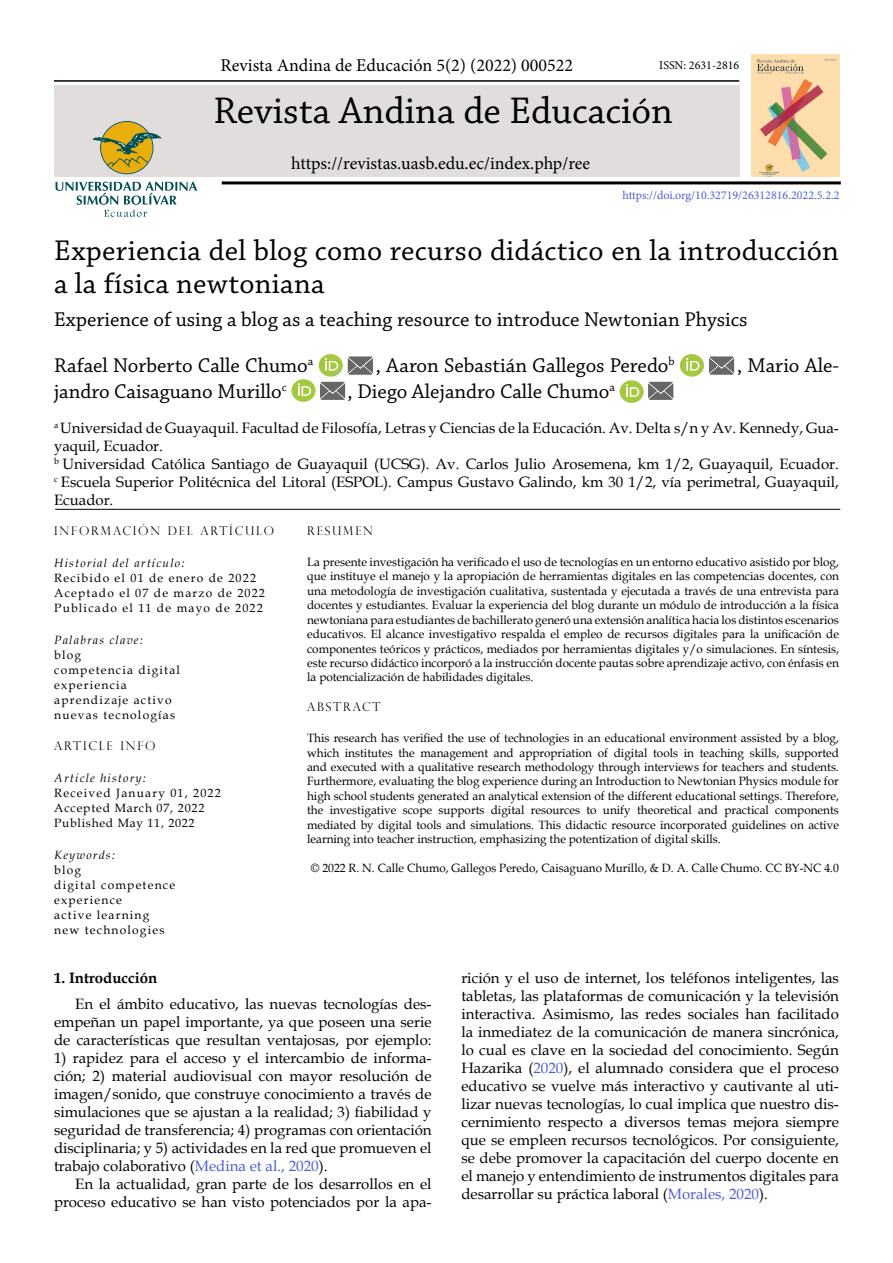
<style>
.page{position:relative;width:893px;height:1263px;background:#fff}
.page>*{position:absolute;margin:0;border:0;box-sizing:border-box;transform-origin:0 0}
.t1{font:39px "Chaparral Pro";color:#000}
.Artículo_español{font:30px/33px "Chaparral Pro";letter-spacing:.01em;color:#000}
.Autor{font:21px "Chaparral Pro";color:#000}
.Artículo_inglés{font:21px "Chaparral Pro";color:#000}
.t2{font:18px "Minion Pro";color:#000}
.Párrafo{font:15px/18px "Book Antiqua";color:#000;text-align:justify}
.Universidad{font:15px/18px "Book Antiqua";color:#000}
._1{font:700 15px "Book Antiqua";color:#000}
.Texto_resumen{font:12px/14.4px "Book Antiqua";color:#000;text-align:justify}
.Texto_palabras_clave{font:12px/15px "Book Antiqua";letter-spacing:.1em;color:#000}
.Texto_palabras_clave-2{font:12px/15px "Book Antiqua";letter-spacing:.07em;color:#000}
.Título_palabras_clav{font:italic 12px "Book Antiqua";letter-spacing:.1em;color:#000}
.Título_resumen{font:300 12px "Perpetua Titling";letter-spacing:.15em;color:#000}
.t3{font:12px "Minion Pro";color:#4f5cd6}
.t4{font:12px "Minion Pro";color:#000}
.s1{color:#4f5cd6}
</style>
<div class="page">
<div style="left:54px;top:85px;width:685px;height:92px;background:#e0dddc"></div>
<hr style="left:222px;top:181px;width:619px;height:3px;background:#000">
<hr style="left:54px;top:80px;width:685px;height:2px;background:#000">
<img style="left:751px;top:54px;width:88px;height:123px">
<svg style="left:56px;top:182px;width:141px;height:35px"></svg>
<svg style="left:93px;top:121px;width:69px;height:53px"></svg>
<hr style="left:55px;top:509px;width:785px;height:1px;background:#000">
<svg style="left:680px;top:354px;width:54px;height:23px"></svg>
<svg style="left:291px;top:354px;width:82px;height:48px"></svg>
<svg style="left:620px;top:380px;width:53px;height:23px"></svg>
<p class="t2" style="left:220px;top:53px;width:354px">Revista Andina de Educación 5(2) (2022) 000522</p>
<p class="t4" style="left:659px;top:57px;width:82px">ISSN: 2631-2816</p>
<h1 class="t1" style="left:213px;top:89px;width:461px">Revista Andina de Educación</h1>
<h3 class="t2" style="left:291px;top:151px;width:300px">https://revistas.uasb.edu.ec/index.php/ree</h3>
<p class="t3" style="left:622px;top:187px;width:219px">https://doi.org/10.32719/26312816.2022.5.2.2</p>
<p class="Artículo_español" style="left:54px;top:235px;width:786px">Experiencia del blog como recurso didáctico en la introducción a la física newtoniana</p>
<p class="Artículo_inglés" style="left:54px;top:308px;width:695px">Experience of using a blog as a teaching resource to introduce Newtonian Physics</p>
<p class="Autor" style="left:54px;top:354px;width:261px">Rafael Norberto Calle Chumo<sup>a</sup></p>
<p class="Autor" style="left:376px;top:354px;width:300px">, Aaron Sebastián Gallegos Peredo<sup>b</sup></p>
<p class="Autor" style="left:737px;top:354px;width:103px">, Mario Ale-</p>
<p class="Autor" style="left:54px;top:379px;width:234px">jandro Caisaguano Murillo<sup>c</sup></p>
<p class="Autor" style="left:348px;top:379px;width:269px">, Diego Alejandro Calle Chumo<sup>a</sup></p>
<p class="Universidad" style="left:54px;top:418px;width:786px"><sup>a</sup> Universidad de Guayaquil. Facultad de Filosofía, Letras y Ciencias de la Educación. Av. Delta s/n y Av. Kennedy, Gua&shy;yaquil, Ecuador.</p>
<p class="Universidad" style="left:54px;top:454px;width:786px;text-align:justify"><sup>b</sup> Universidad Católica Santiago de Guayaquil (UCSG). Av. Carlos Julio Arosemena, km 1/2, Guayaquil, Ecuador. <sup>c</sup> Escuela Superior Politécnica del Litoral (ESPOL). Campus Gustavo Galindo, km 30 1/2, vía perimetral, Guayaquil, Ecuador.</p>
<p class="Título_resumen" style="left:54px;top:523px;width:221px">INFORMACIÓN DEL ARTÍCULO</p>
<p class="Título_palabras_clav" style="left:54px;top:554px;width:132px">Historial del artículo:</p>
<p class="Texto_palabras_clave" style="left:54px;top:570px;width:212px">Recibido el 01 de enero de 2022<br>Aceptado el 07 de marzo de 2022<br>Publicado el 11 de mayo de 2022</p>
<p class="Título_palabras_clav" style="left:54px;top:631px;width:90px">Palabras clave:</p>
<p class="Texto_palabras_clave" style="left:54px;top:647px;width:127px">blog<br>competencia digital experiencia aprendizaje activo nuevas tecnologías</p>
<p class="Título_resumen" style="left:54px;top:739px;width:103px">ARTICLE INFO</p>
<p class="Título_palabras_clav" style="left:54px;top:770px;width:93px">Article history:</p>
<p class="Texto_palabras_clave-2" style="left:54px;top:785px;width:168px">Received January 01, 2022<br>Accepted March 07, 2022<br>Published May 11, 2022</p>
<p class="Título_palabras_clav" style="left:54px;top:847px;width:62px">Keywords:</p>
<p class="Texto_palabras_clave" style="left:54px;top:862px;width:122px">blog<br>digital competence experience<br>active learning new technologies</p>
<p class="Título_resumen" style="left:307px;top:523px;width:67px">RESUMEN</p>
<p class="Texto_resumen" style="left:307px;top:554px;width:533px">La presente investigación ha verificado el uso de tecnologías en un entorno educativo asistido por blog, que instituye el manejo y la apropiación de herramientas digitales en las competencias docentes, con una metodología de investigación cualitativa, sustentada y ejecutada a través de una entrevista para docentes y estudiantes. Evaluar la experiencia del blog durante un módulo de introducción a la física newtoniana para estudiantes de bachillerato generó una extensión analítica hacia los distintos escenarios educativos. El alcance investigativo respalda el empleo de recursos digitales para la unificación de componentes teóricos y prácticos, mediados por herramientas digitales y/o simulaciones. En síntesis, este recurso didáctico incorporó a la instrucción docente pautas sobre aprendizaje activo, con énfasis en la potencialización de habilidades digitales.</p>
<p class="Título_resumen" style="left:307px;top:699px;width:75px">ABSTRACT</p>
<p class="Texto_resumen" style="left:307px;top:730px;width:533px">This research has verified the use of technologies in an educational environment assisted by a blog, which institutes the management and appropriation of digital tools in teaching skills, supported and executed with a qualitative research methodology through interviews for teachers and students.<br>Furthermore, evaluating the blog experience during an Introduction to Newtonian Physics module for high school students generated an analytical extension of the different educational settings. Therefore, the investigative scope supports digital resources to unify theoretical and practical components mediated by digital tools and simulations. This didactic resource incorporated guidelines on active learning into teacher instruction, emphasizing the potentization of digital skills.</p>
<p class="Texto_resumen" style="left:311px;top:861px;width:530px">© 2022 R. N. Calle Chumo, Gallegos Peredo, Caisaguano Murillo, &amp; D. A. Calle Chumo. CC BY-NC 4.0</p>
<p class="_1" style="left:54px;top:967px;width:105px">1. Introducción</p>
<p class="Párrafo" style="left:54px;top:995px;width:379px;text-indent:21px">En el ámbito educativo, las nuevas tecnologías des&shy;empeñan un papel importante, ya que poseen una serie de características que resultan ventajosas, por ejemplo:</p>
<p class="Párrafo" style="left:54px;top:1049px;width:379px">1) rapidez para el acceso y el intercambio de informa&shy;ción; 2) material audiovisual con mayor resolución de imagen/sonido, que construye conocimiento a través de simulaciones que se ajustan a la realidad; 3) fiabilidad y seguridad de transferencia; 4) programas con orientación disciplinaria; y 5) actividades en la red que promueven el trabajo colaborativo (<span class="s1">Medina et al., 2020</span>).</p>
<p class="Párrafo" style="left:54px;top:1175px;width:379px;text-align:right">En la actualidad, gran parte de los desarrollos en el proceso educativo se han visto potenciados por la apa-</p>
<p class="Párrafo" style="left:461px;top:968px;width:379px">rición y el uso de internet, los teléfonos inteligentes, las tabletas, las plataformas de comunicación y la televisión interactiva. Asimismo, las redes sociales han facilitado la inmediatez de la comunicación de manera sincrónica, lo cual es clave en la sociedad del conocimiento. Según Hazarika (<span class="s1">2020</span>), el alumnado considera que el proceso educativo se vuelve más interactivo y cautivante al uti&shy;lizar nuevas tecnologías, lo cual implica que nuestro dis&shy;cernimiento respecto a diversos temas mejora siempre que se empleen recursos tecnológicos. Por consiguiente, se debe promover la capacitación del cuerpo docente en el manejo y entendimiento de instrumentos digitales para desarrollar su práctica laboral (<span class="s1">Morales, 2020</span>).</p>
</div>
